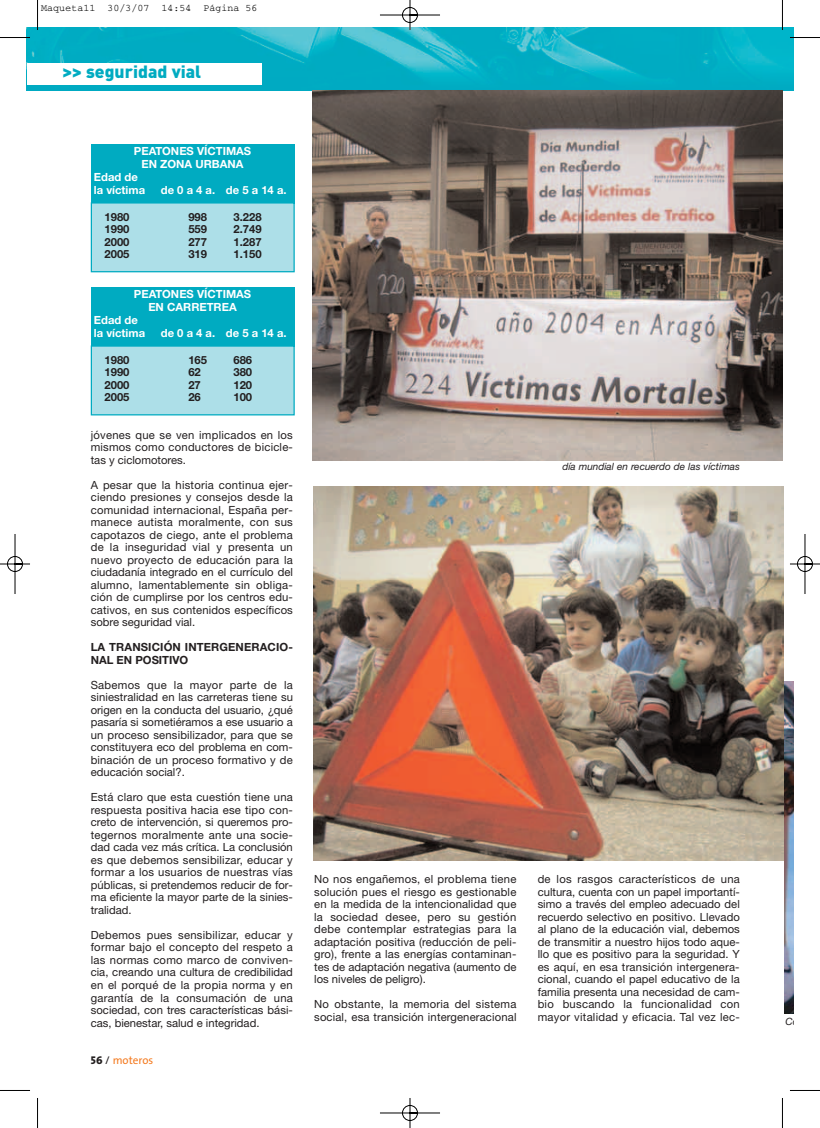
<style>
.page{position:relative;width:820px;height:1128px;background:#fff}
.page>*{position:absolute;margin:0;border:0;box-sizing:border-box;transform-origin:0 0}
.t1{font:900 17.5px "DIN";color:#00abc1}
.t2{font:11.25px/12.5px "Helvetica Neue";letter-spacing:.005em;color:#231f20;text-align:justify}
.t3{font:700 11.25px/12.5px "Helvetica Neue";color:#231f20}
.t4{font:700 11.25px/12.5px "Helvetica Neue";color:#fff}
.t5{font:11.25px "The Sans";color:#f47b21}
.t6{font:italic 10px "Helvetica Neue";color:#231f20}
.t7{font:10px "Courier";color:#000}
.s1{font-family:"The Sans Extra Bold Caps";color:#231f20}
.s2{color:#231f20}
</style>
<div class="page">
<img style="left:0;top:0;width:819px;height:1127px">
<p class="t7" style="left:41px;top:5px;width:218px">Maqueta11 30/3/07 14:54 Página 56</p>
<h1 class="t1" style="left:62px;top:66px;width:140px">&gt;&gt; seguridad vial</h1>
<p class="t4" style="left:134px;top:145px;width:119px;text-align:center">PEATONES VÍCTIMAS<br>EN ZONA URBANA</p>
<p class="t4" style="left:94px;top:171px;width:53px">Edad de la víctima</p>
<p class="t4" style="left:161px;top:183px;width:127px">de 0 a 4 a. de 5 a 14 a.</p>
<p class="t3" style="left:104px;top:210px;width:27px">1980</p>
<p class="t3" style="left:188px;top:210px;width:20px">998</p>
<p class="t3" style="left:233px;top:210px;width:30px">3.228</p>
<p class="t3" style="left:104px;top:223px;width:27px">1990</p>
<p class="t3" style="left:188px;top:223px;width:20px">559</p>
<p class="t3" style="left:233px;top:223px;width:30px">2.749</p>
<p class="t3" style="left:104px;top:235px;width:27px">2000</p>
<p class="t3" style="left:188px;top:235px;width:20px">277</p>
<p class="t3" style="left:233px;top:235px;width:30px">1.287</p>
<p class="t3" style="left:104px;top:248px;width:27px">2005</p>
<p class="t3" style="left:188px;top:248px;width:20px">319</p>
<p class="t3" style="left:233px;top:248px;width:30px">1.150</p>
<p class="t4" style="left:134px;top:288px;width:119px;text-align:center">PEATONES VÍCTIMAS<br>EN CARRETREA</p>
<p class="t4" style="left:94px;top:314px;width:53px">Edad de la víctima</p>
<p class="t4" style="left:161px;top:326px;width:127px">de 0 a 4 a. de 5 a 14 a.</p>
<p class="t3" style="left:104px;top:353px;width:27px">1980</p>
<p class="t3" style="left:188px;top:353px;width:20px">165</p>
<p class="t3" style="left:233px;top:353px;width:20px">686</p>
<p class="t3" style="left:104px;top:366px;width:27px">1990</p>
<p class="t3" style="left:188px;top:366px;width:14px">62</p>
<p class="t3" style="left:233px;top:366px;width:20px">380</p>
<p class="t3" style="left:104px;top:378px;width:27px">2000</p>
<p class="t3" style="left:188px;top:378px;width:14px">27</p>
<p class="t3" style="left:233px;top:378px;width:20px">120</p>
<p class="t3" style="left:104px;top:391px;width:27px">2005</p>
<p class="t3" style="left:188px;top:391px;width:14px">26</p>
<p class="t3" style="left:233px;top:391px;width:20px">100</p>
<p class="t2" style="left:91px;top:428px;width:203px">jóvenes que se ven implicados en los mismos como conductores de bicicle&shy;tas y ciclomotores.</p>
<p class="t2" style="left:91px;top:478px;width:203px">A pesar que la historia continua ejer&shy;ciendo presiones y consejos desde la comunidad internacional, España per&shy;manece autista moralmente, con sus capotazos de ciego, ante el problema de la inseguridad vial y presenta un nuevo proyecto de educación para la ciudadanía integrado en el currículo del alumno, lamentablemente sin obliga&shy;ción de cumplirse por los centros edu&shy;cativos, en sus contenidos específicos sobre seguridad vial.</p>
<p class="t3" style="left:91px;top:640px;width:204px">LA TRANSICIÓN INTERGENERACIO-<br>NAL EN POSITIVO</p>
<p class="t2" style="left:91px;top:678px;width:204px">Sabemos que la mayor parte de la siniestralidad en las carreteras tiene su origen en la conducta del usuario, ¿qué pasaría si sometiéramos a ese usuario a un proceso sensibilizador, para que se constituyera eco del problema en com&shy;binación de un proceso formativo y de educación social?.</p>
<p class="t2" style="left:91px;top:791px;width:204px">Está claro que esta cuestión tiene una respuesta positiva hacia ese tipo con&shy;creto de intervención, si queremos pro&shy;tegernos moralmente ante una socie&shy;dad cada vez más crítica. La conclusión es que debemos sensibilizar, educar y formar a los usuarios de nuestras vías públicas, si pretendemos reducir de for&shy;ma eficiente la mayor parte de la sinies&shy;tralidad.</p>
<p class="t2" style="left:91px;top:928px;width:203px">Debemos pues sensibilizar, educar y formar bajo el concepto del respeto a las normas como marco de conviven&shy;cia, creando una cultura de credibilidad en el porqué de la propia norma y en garantía de la consumación de una sociedad, con tres características bási&shy;cas, bienestar, salud e integridad.</p>
<p class="t5" style="left:91px;top:1055px;width:64px"><span class="s1">56</span> <span class="s2">/</span> moteros</p>
<p class="t2" style="left:314px;top:872px;width:204px">No nos engañemos, el problema tiene solución pues el riesgo es gestionable en la medida de la intencionalidad que la sociedad desee, pero su gestión debe contemplar estrategias para la adaptación positiva (reducción de peli&shy;gro), frente a las energías contaminan&shy;tes de adaptación negativa (aumento de los niveles de peligro).</p>
<p class="t2" style="left:314px;top:997px;width:204px">No obstante, la memoria del sistema social, esa transición intergeneracional</p>
<p class="t6" style="left:562px;top:461px;width:179px">día mundial en recuerdo de las víctimas</p>
<p class="t2" style="left:537px;top:872px;width:204px">de los rasgos característicos de una cultura, cuenta con un papel importantí&shy;simo a través del empleo adecuado del recuerdo selectivo en positivo. Llevado al plano de la educación vial, debemos de transmitir a nuestro hijos todo aque&shy;llo que es positivo para la seguridad. Y es aquí, en esa transición intergenera&shy;cional, cuando el papel educativo de la familia presenta una necesidad de cam&shy;bio buscando la funcionalidad con mayor vitalidad y eficacia. Tal vez lec-</p>
</div>
